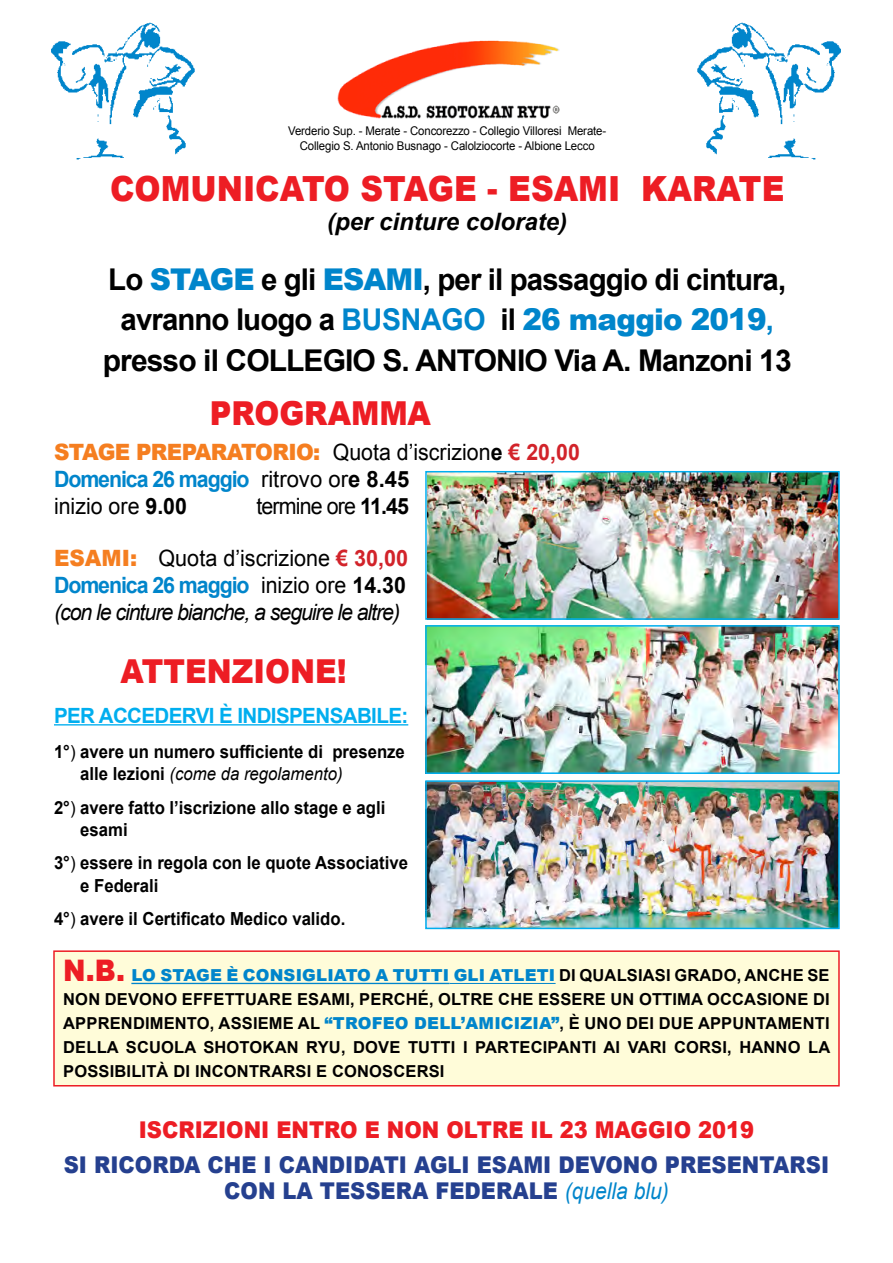
<style>
.page{position:relative;width:893px;height:1263px;background:#fff}
.page>*{position:absolute;margin:0;border:0;box-sizing:border-box;transform-origin:0 0}
.t1{font:900 34.65px "Arial";color:#ed1d24;scale:.91 1}
.t2{font:900 33px "Arial";color:#ed1d24;scale:.91 1}
.t3{font:700 30px/40.5px "Arial";letter-spacing:-.03em;color:#000;text-align:center}
.t4{font:italic 700 24px "Arial";color:#000}
.t5{font:900 23.1px/25.2px "Arial";color:#25408f;text-align:center;scale:.91 1}
.t6{font:900 23.1px "Arial";color:#ed1d24;scale:.91 1}
.t7{font:italic 22.5px/27px "Arial";letter-spacing:-.05em;color:#000;text-align:justify;scale:.95 1}
.t8{font:22.5px/27px "Arial";color:#000;scale:.95 1}
.t9{font:22.5px "Arial";letter-spacing:-.04em;color:#000;scale:.95 1}
.t10{font:700 21px "Arial";letter-spacing:-.03em;color:#00aeef}
.t11{font:700 18px/22.5px "Arial";color:#000;scale:.93 1}
.t12{font:700 16.5px/24px "Arial";letter-spacing:.01em;color:#000;text-align:justify}
.t13{font:12px/14.4px "Arial";letter-spacing:-.01em;color:#000;text-align:center;scale:.95 1}
.s1{font-weight:900;color:#0085cb}
.s2{color:#0085cb}
.s3{font-weight:900;color:#f57e20}
.s4{font-weight:700}
.s5{font-weight:700;color:#d2232a}
.s6{font-weight:700;color:#0085cb}
.s7{font-weight:900;font-style:normal;color:#f57e20}
.s8{font-style:normal}
.s9{font-weight:700;font-style:normal;color:#d2232a}
.s10{font-weight:700;font-style:normal;color:#0085cb}
.s11{font-weight:700;font-style:normal}
.s12{font-weight:400}
.s13{font-weight:400;font-style:italic}
.s14{font-weight:900;font-size:29.7px;color:#ed1d24}
.s15{font-weight:400;font-style:italic;color:#0085cb}
</style>
<div class="page">
<hr style="left:54px;top:724px;width:354px;height:1px;background:#00aeef">
<div style="left:54px;top:951px;width:785px;height:135px;background:#fffcd9"></div>
<hr style="left:131px;top:983px;width:318px;height:1px;background:#0085cb">
<hr style="left:449px;top:983px;width:107px;height:1px;background:#0085cb">
<div style="left:53px;top:950px;width:787px;height:136px;border:2px solid #ed1d24"></div>
<img style="left:428px;top:783px;width:409px;height:143px">
<div style="left:425px;top:780px;width:415px;height:149px;border:2px solid #00aeef"></div>
<img style="left:428px;top:628px;width:409px;height:143px">
<div style="left:425px;top:625px;width:415px;height:149px;border:2px solid #00aeef"></div>
<img style="left:428px;top:474px;width:409px;height:143px">
<div style="left:425px;top:471px;width:415px;height:149px;border:2px solid #00aeef"></div>
<img style="left:51px;top:22px;width:144px;height:138px">
<img style="left:697px;top:22px;width:144px;height:138px">
<img style="left:337px;top:40px;width:223px;height:79px">
<p class="t13" style="left:288px;top:124px;width:336px">Verderio Sup. - Merate - Concorezzo - Collegio Villoresi Merate-<br>Collegio S. Antonio Busnago - Calolziocorte - Albione Lecco</p>
<h1 class="t1" style="left:110px;top:164px;width:742px">COMUNICATO STAGE - ESAMI KARATE</h1>
<h3 class="t4" style="left:327px;top:206px;width:242px">(per cinture colorate)</h3>
<h3 class="t3" style="left:103px;top:260px;width:690px">Lo <span class="s1">STAGE</span> e gli <span class="s1">ESAMI</span>, per il passaggio di cintura, avranno luogo a <span class="s2">BUSNAGO</span> il <span class="s1">26 maggio 2019</span><span class="s2">, </span>presso il COLLEGIO S. ANTONIO Via A. Manzoni 13</h3>
<h2 class="t2" style="left:210px;top:390px;width:244px">PROGRAMMA</h2>
<h3 class="t8" style="left:54px;top:439px;width:555px"><span class="s3">STAGE PREPARATORIO:</span> Quota d’iscrizion<span class="s4">e</span> <span class="s5">€ 20,00<br></span><span class="s6">Domenica 26 maggio</span> ritrovo or<span class="s4">e 8.45<br></span>inizio ore <span class="s4">9.00</span></h3>
<h3 class="t9" style="left:257px;top:491px;width:162px">termine ore <span class="s4">11.45</span></h3>
<h3 class="t7" style="left:54px;top:545px;width:374px"><span class="s7">ESAMI:</span> <span class="s8">Quota d’iscrizione</span> <span class="s9">€ 30,00<br></span><span class="s10">Domenica 26 maggio</span> <span class="s8">inizio ore</span> <span class="s11">14.30 </span>(con le cinture bianche, a seguire le altre)</h3>
<h2 class="t2" style="left:121px;top:647px;width:250px">ATTENZIONE!</h2>
<p class="t10" style="left:54px;top:701px;width:356px">PER ACCEDERVI È INDISPENSABILE:</p>
<p class="t11" style="left:80px;top:741px;width:351px;text-indent:-26px">1°<span class="s12">)</span> avere un numero sufficiente di presenze alle lezioni <span class="s13">(come da regolamento)</span></p>
<p class="t11" style="left:80px;top:796px;width:330px;text-indent:-26px">2°<span class="s12">)</span> avere fatto l’iscrizione allo stage e agli esami</p>
<p class="t11" style="left:80px;top:852px;width:354px;text-indent:-26px">3°<span class="s12">)</span> essere in regola con le quote Associative e Federali</p>
<p class="t11" style="left:54px;top:908px;width:315px">4°<span class="s12">)</span> avere il Certificato Medico valido.</p>
<p class="t12" style="left:63px;top:964px;width:769px"><span class="s14">N.B.</span> <span class="s1">LO STAGE È CONSIGLIATO A TUTTI GLI ATLETI</span> DI QUALSIASI GRADO, ANCHE SE NON DEVONO EFFETTUARE ESAMI, PERCHÉ, OLTRE CHE ESSERE UN OTTIMA OCCASIONE DI APPRENDIMENTO, ASSIEME AL <span class="s1">“TROFEO DELL’AMICIZIA”</span>, È UNO DEI DUE APPUNTAMENTI DELLA SCUOLA SHOTOKAN RYU, DOVE TUTTI I PARTECIPANTI AI VARI CORSI, HANNO LA POSSIBILITÀ DI INCONTRARSI E CONOSCERSI</p>
<h3 class="t6" style="left:139px;top:1113px;width:678px">ISCRIZIONI ENTRO E NON OLTRE IL 23 MAGGIO 2019</h3>
<h3 class="t5" style="left:64px;top:1152px;width:843px">SI RICORDA CHE I CANDIDATI AGLI ESAMI DEVONO PRESENTARSI<br>CON LA TESSERA FEDERALE <span class="s15">(quella blu)</span></h3>
</div>
